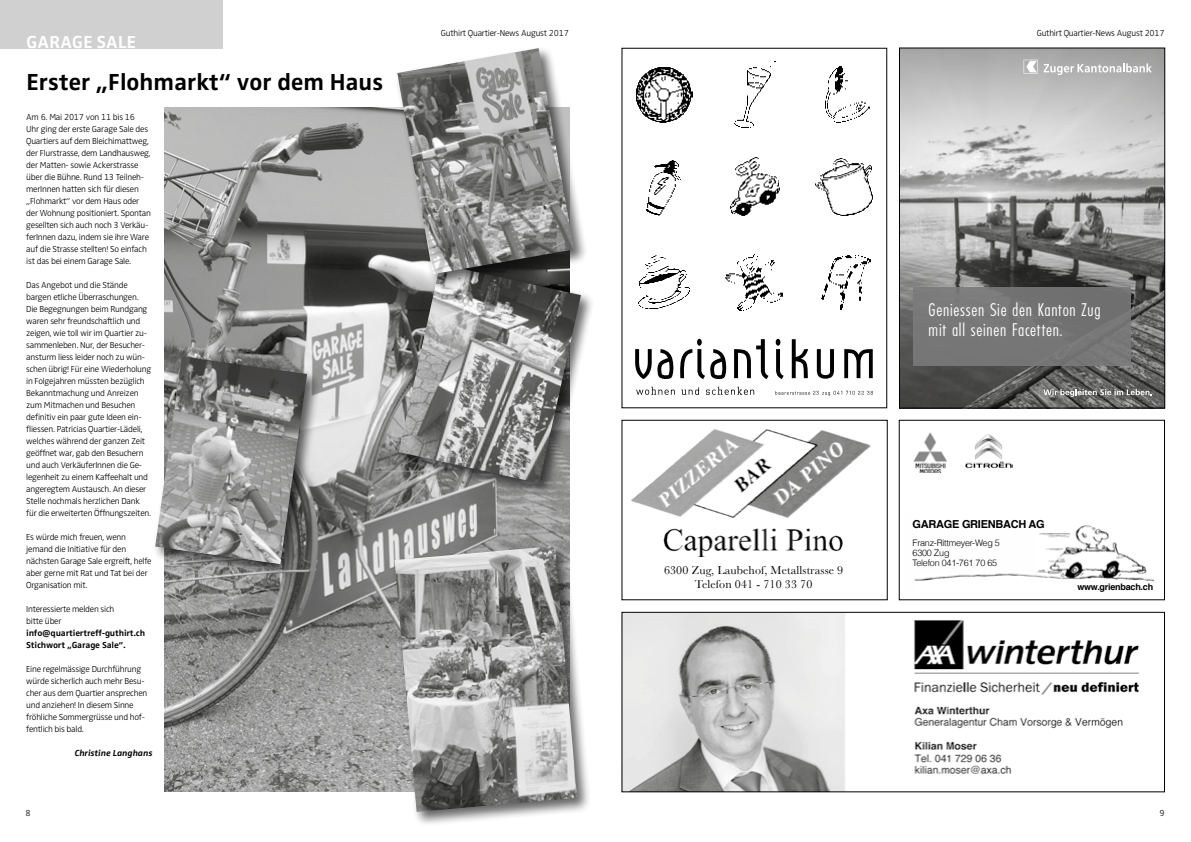
<style>
.page{position:relative;width:1191px;height:842px;background:#fff}
.page>*{position:absolute;margin:0;border:0;box-sizing:border-box;transform-origin:0 0}
.t1{font:700 24px "Zwo Corr";letter-spacing:-.025em;color:#000}
.t2{font:300 18.3px/20px "Futura Condensed BQ";letter-spacing:.035em;color:#fff}
.t3{font:700 18px "Zwo Corr";color:#fff}
.t4{font:12px/14px "Baskerville";letter-spacing:.01em;color:#000;text-align:center}
.t5{font:700 11px "Helvetica";letter-spacing:-.025em;color:#000}
.t6{font:300 9px/12px "Zwo";letter-spacing:-.025em;color:#000}
.t7{font:700 9px/12px "Zwo Corr";letter-spacing:-.025em;color:#000}
.t8{font:300 9px/10px "Helvetica";letter-spacing:-.025em;color:#000}
.t9{font:italic 700 9px "Zwo Corr";letter-spacing:-.025em;color:#000}
.t10{font:700 9px "Helvetica";letter-spacing:-.025em;color:#000}
</style>
<div class="page">
<img style="left:164px;top:108px;width:405px;height:684px">
<div style="left:0;top:0;width:222px;height:48px;background:#d0d0d0"></div>
<div style="left:392px;top:543px;width:200px;height:284px;background:#000;opacity:.6"></div>
<img style="left:394px;top:546px;width:183px;height:266px">
<div style="left:396px;top:261px;width:200px;height:237px;background:#000;opacity:.6"></div>
<img style="left:398px;top:289px;width:183px;height:194px">
<div style="left:394px;top:45px;width:194px;height:244px;background:#000;opacity:.6"></div>
<img style="left:397px;top:48px;width:177px;height:226px">
<div style="left:152px;top:354px;width:169px;height:225px;background:#000;opacity:.6"></div>
<img style="left:155px;top:356px;width:152px;height:208px">
<div style="left:899px;top:420px;width:265px;height:180px;border:1px solid #000"></div>
<div style="left:621px;top:420px;width:266px;height:180px;border:1px solid #000"></div>
<img style="left:625px;top:421px;width:250px;height:97px">
<img style="left:663px;top:528px;width:180px;height:29px">
<img style="left:965px;top:434px;width:47px;height:34px">
<img style="left:913px;top:432px;width:33px;height:40px">
<img style="left:914px;top:525px;width:240px;height:57px">
<svg style="left:635px;top:339px;width:92px;height:40px"></svg>
<svg style="left:775px;top:339px;width:8px;height:40px"></svg>
<svg style="left:734px;top:339px;width:34px;height:40px"></svg>
<svg style="left:792px;top:339px;width:16px;height:39px"></svg>
<svg style="left:817px;top:349px;width:17px;height:30px"></svg>
<svg style="left:844px;top:349px;width:28px;height:29px"></svg>
<svg style="left:636px;top:387px;width:39px;height:8px"></svg>
<svg style="left:681px;top:387px;width:18px;height:8px"></svg>
<svg style="left:706px;top:387px;width:48px;height:8px"></svg>
<svg style="left:775px;top:391px;width:98px;height:5px"></svg>
<img style="left:725px;top:254px;width:58px;height:57px">
<img style="left:815px;top:158px;width:58px;height:58px">
<img style="left:734px;top:61px;width:41px;height:67px">
<img style="left:636px;top:67px;width:56px;height:56px">
<img style="left:646px;top:160px;width:35px;height:56px">
<img style="left:821px;top:255px;width:49px;height:55px">
<img style="left:638px;top:255px;width:52px;height:54px">
<img style="left:825px;top:66px;width:44px;height:57px">
<img style="left:730px;top:157px;width:50px;height:59px">
<svg style="left:901px;top:50px;width:262px;height:356px;background:#979796"></svg>
<div style="left:899px;top:48px;width:266px;height:360px;border:1px solid #000"></div>
<img style="left:623px;top:614px;width:516px;height:176px">
<div style="left:621px;top:612px;width:543px;height:180px;border:1px solid #000"></div>
<h3 class="t3" style="left:26px;top:31px;width:12px">garage</h3>
<h3 class="t3" style="left:96px;top:31px;width:39px">sale</h3>
<h1 class="t1" style="left:26px;top:68px;width:359px">Erster „Flohmarkt“ vor dem Haus</h1>
<p class="t6" style="left:26px;top:111px;width:126px">Am 6. Mai 2017 von 11 bis 16<br>Uhr ging der erste Garage Sale des<br>Quartiers auf dem Bleichimattweg, der Flurstrasse, dem Landhausweg, der Matten- sowie Ackerstrasse über die Bühne. Rund 13 Teilneh&shy;merInnen hatten sich für diesen „Flohmarkt“ vor dem Haus oder der Wohnung positioniert. Spontan gesellten sich auch noch 3 Verkäu&shy;ferInnen dazu, indem sie ihre Ware auf die Strasse stellten! So einfach ist das bei einem Garage Sale.</p>
<p class="t6" style="left:26px;top:279px;width:127px">Das Angebot und die Stände bargen etliche Überraschungen.<br>Die Begegnungen beim Rundgang waren sehr freundschaftlich und zeigen, wie toll wir im Quartier zu&shy;sammenleben. Nur, der Besucher&shy;ansturm liess leider noch zu wün&shy;schen übrig! Für eine Wiederholung in Folgejahren müssten bezüglich<br>Bekanntmachung und Anreizen zum Mitmachen und Besuchen definitiv ein paar gute Ideen ein&shy;fliessen. Patricias Quartier-Lädeli, welches während der ganzen Zeit geöffnet war, gab den Besuchern und auch VerkäuferInnen die Ge&shy;legenheit zu einem Kaffeehalt und angeregtem Austausch. An dieser<br>Stelle nochmals herzlichen Dank für die erweiterten Öffnungszeiten.</p>
<p class="t6" style="left:26px;top:531px;width:127px">Es würde mich freuen, wenn jemand die Initiative für den nächsten Garage Sale ergreift, helfe aber gerne mit Rat und Tat bei der<br>Organisation mit.</p>
<p class="t6" style="left:26px;top:603px;width:90px">Interessierte melden sich bitte über</p>
<p class="t7" style="left:26px;top:627px;width:120px">info@quartiertreff-guthirt.ch<br>Stichwort „Garage Sale“.</p>
<p class="t6" style="left:26px;top:663px;width:123px">Eine regelmässige Durchführung würde sicherlich auch mehr Besu&shy;cher aus dem Quartier ansprechen und anziehen! In diesem Sinne fröhliche Sommergrüsse und hof&shy;fentlich bis bald.</p>
<p class="t9" style="left:75px;top:748px;width:79px">Christine Langhans</p>
<p class="t6" style="left:25px;top:807px;width:7px">8</p>
<p class="t6" style="left:441px;top:27px;width:129px">Guthirt Quartier-News August 2017</p>
<p class="t6" style="left:1036px;top:27px;width:129px">Guthirt Quartier-News August 2017</p>
<h2 class="t2" style="left:928px;top:300px;width:173px">Geniessen Sie den Kanton Zug mit all seinen Facetten.</h2>
<h3 class="t4" style="left:664px;top:563px;width:181px">6300 Zug, Laubehof, Metallstrasse 9<br>Telefon 041 - 710 33 70</h3>
<p class="t5" style="left:912px;top:515px;width:134px">GARAGE GRIENBACH AG</p>
<p class="t8" style="left:912px;top:537px;width:89px">Franz-Rittmeyer-Weg 5<br>6300 Zug<br>Telefon 041-761 70 65</p>
<p class="t10" style="left:1077px;top:580px;width:77px">www.grienbach.ch</p>
<p class="t6" style="left:1159px;top:807px;width:7px">9</p>
</div>
